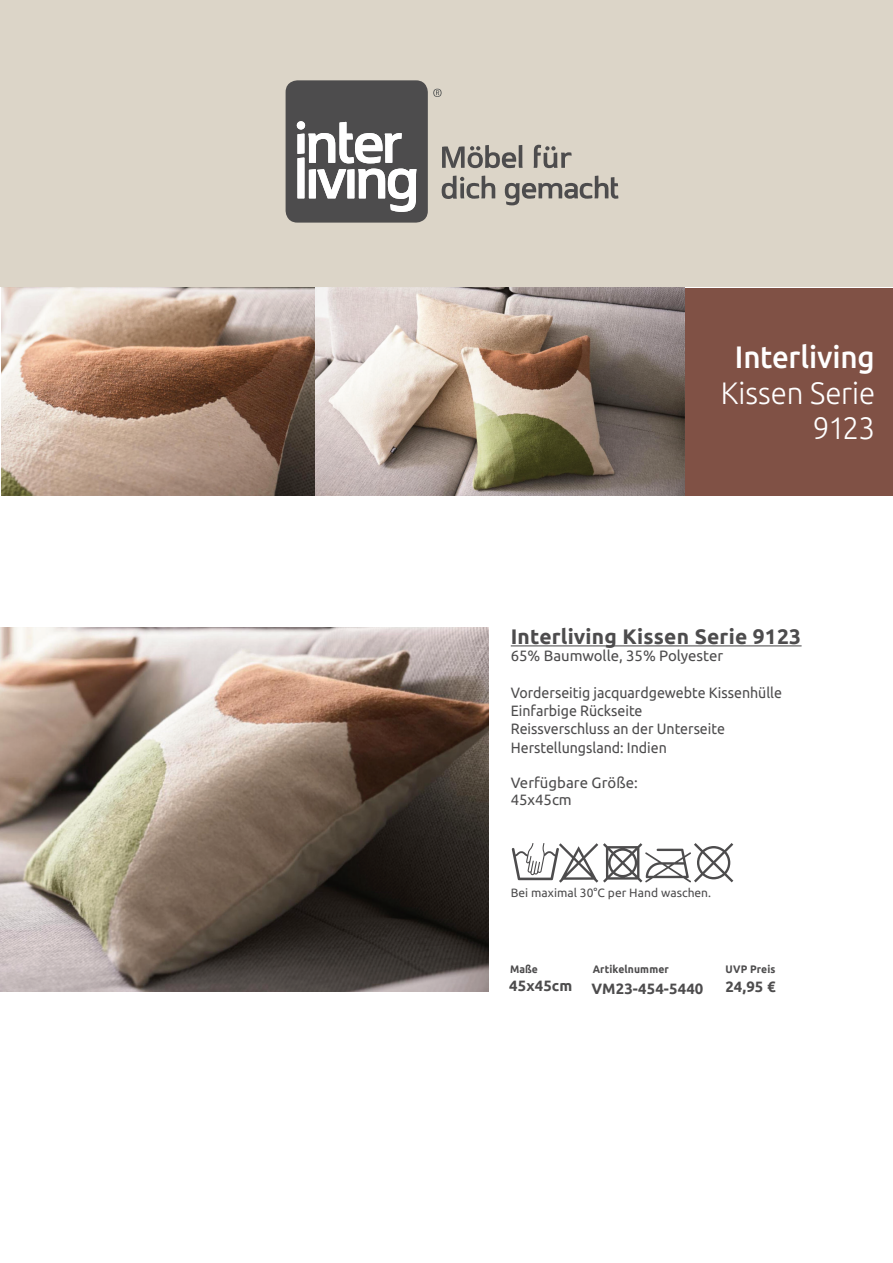
<style>
.page{position:relative;width:893px;height:1263px;background:#fff}
.page>*{position:absolute;margin:0;border:0;box-sizing:border-box;transform-origin:0 0}
.t1{font:300 31.05px/35.1px "Ubuntu";color:#fff;text-align:right;scale:.95 1}
.t2{font:500 31.05px "Ubuntu";letter-spacing:-.005em;color:#fff;scale:.95 1}
.t3{font:700 21px "Ubuntu";letter-spacing:.01em;color:#4d4c4d}
.t4{font:15px/18.3px "Ubuntu";color:#4d4c4d;scale:.95 1}
.t5{font:15px/17.5px "Ubuntu";color:#4d4c4d}
.t6{font:700 15px "Ubuntu";letter-spacing:.01em;color:#4d4c4d}
.t7{font:12px "Ubuntu";letter-spacing:.005em;color:#4d4c4d}
.t8{font:700 10.8px "Ubuntu";letter-spacing:.015em;color:#4d4c4d;scale:.95 1}
</style>
<div class="page">
<hr style="left:511px;top:645px;width:291px;height:1px;background:#4d4c4d">
<div style="left:0;top:0;width:893px;height:286px;background:#dcd5c8"></div>
<div style="left:685px;top:288px;width:208px;height:208px;background:#805145"></div>
<img style="left:2px;top:288px;width:682px;height:208px">
<img style="left:0;top:627px;width:488px;height:364px">
<svg style="left:512px;top:843px;width:221px;height:40px"></svg>
<div style="left:286px;top:80px;width:142px;height:143px;background:#4d4c4d;border-radius:12px"></div>
<svg style="left:534px;top:145px;width:38px;height:23px"></svg>
<svg style="left:505px;top:176px;width:113px;height:29px"></svg>
<svg style="left:442px;top:145px;width:81px;height:23px"></svg>
<svg style="left:442px;top:176px;width:53px;height:23px"></svg>
<svg style="left:297px;top:121px;width:120px;height:91px"></svg>
<svg style="left:433px;top:89px;width:8px;height:8px"></svg>
<h1 class="t2" style="left:735px;top:339px;width:149px">Interliving</h1>
<h1 class="t1" style="left:721px;top:374px;width:164px">Kissen Serie<br>9123</h1>
<h2 class="t3" style="left:511px;top:624px;width:292px">Interliving Kissen Serie 9123</h2>
<p class="t5" style="left:511px;top:647px;width:214px">65% Baumwolle, 35% Polyester</p>
<p class="t4" style="left:511px;top:683px;width:287px">Vorderseitig jacquardgewebte Kissenhülle<br>Einfarbige Rückseite<br>Reissverschluss an der Unterseite<br>Herstellungsland: Indien</p>
<p class="t5" style="left:511px;top:773px;width:128px">Verfügbare Größe:<br>45x45cm</p>
<p class="t7" style="left:511px;top:886px;width:202px">Bei maximal 30°C per Hand waschen.</p>
<p class="t8" style="left:510px;top:963px;width:31px">Maße</p>
<p class="t8" style="left:726px;top:963px;width:54px">UVP Preis</p>
<p class="t6" style="left:509px;top:977px;width:65px">45x45cm</p>
<p class="t8" style="left:593px;top:963px;width:82px">Artikelnummer</p>
<p class="t6" style="left:592px;top:980px;width:113px">VM23-454-5440</p>
<p class="t6" style="left:725px;top:978px;width:40px">24,95</p>
</div>
